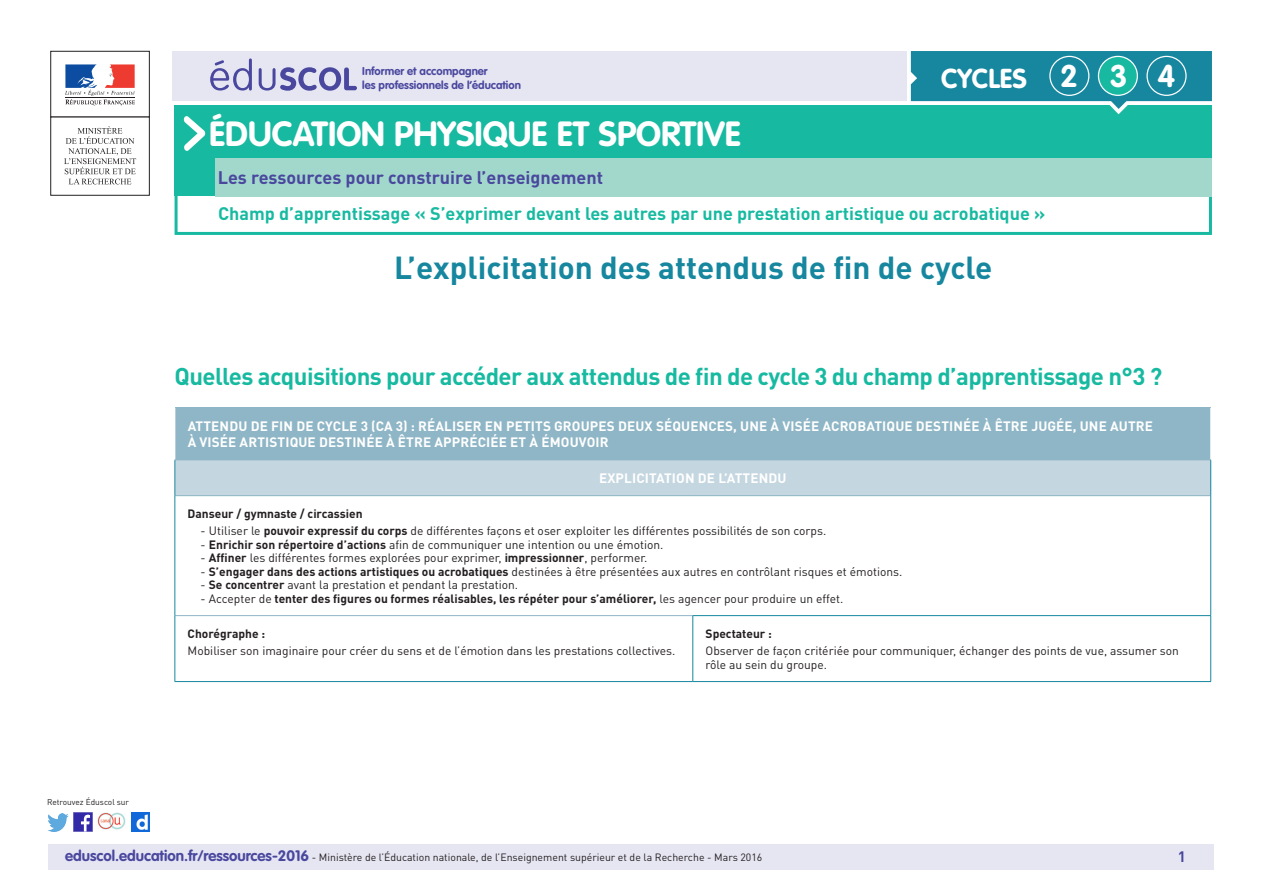
<style>
.page{position:relative;width:1263px;height:893px;background:#fff}
.page>*{position:absolute;margin:0;border:0;box-sizing:border-box;transform-origin:0 0}
._01_Nom_de_la_discip{font:700 34.5px "VAG Rounded Std";color:#fff}
._01_Titre_de_la_fich{font:700 31.5px "DIN Pro";color:#16879f}
.t1{font:700 30.9px "VAG Rounded Std";color:#fff}
.t2{font:700 27px "VAG Rounded Std";color:#fff}
._03_Titre_de_niveau{font:700 24px "DIN Pro";letter-spacing:-.025em;color:#17baa1}
._03_Sous-catégorie-r{font:700 18px "DIN Pro";color:#17baa1}
._02_Catégorie_ressou{font:700 18px "DIN Pro";color:#4a489e}
.t3{font:700 15px "DIN Pro";color:#4a489e}
.Titre_têtière_tablea{font:700 13.5px/16.2px "DIN Pro";letter-spacing:.01em;color:#fff}
.Liste_à_tirets_nivea{font:12px "DIN Pro";color:#231f20}
.Texte_courant_tablea{font:12px/13.5px "DIN Pro";color:#231f20}
.Liste_à_tirets_nivea-2{font:700 12px "DIN Pro";color:#231f20}
.Texte_gras_noir{font:700 12px "DIN Pro";color:#231f20}
.Texte_courant_tablea-2{font:700 12px "DIN Pro";color:#231f20}
.t4{font:700 11.25px/13.5px "VAG Rounded Std";color:#4a489e}
.t5{font:10.5px "DIN Pro";color:#231f20}
.t6{font:8.25px "DIN Pro";color:#231f20}
.s1{font-weight:700}
.s2{font-weight:400}
.s3{font-family:"VAG Rounded Std";font-weight:700;font-size:15px;color:#4a489e}
</style>
<div class="page">
<div style="left:175px;top:193px;width:1037px;height:42px;border:3px solid #17baa1"></div>
<div style="left:49px;top:844px;width:1165px;height:26px;background:#e6e5f2"></div>
<img style="left:74px;top:812px;width:18px;height:19px">
<img style="left:47px;top:813px;width:22px;height:18px">
<img style="left:131px;top:812px;width:18px;height:19px">
<img style="left:97px;top:812px;width:29px;height:18px">
<div style="left:175px;top:105px;width:1037px;height:91px;background:#17baa1"></div>
<div style="left:215px;top:158px;width:997px;height:38px;background:#a2d8cc"></div>
<svg style="left:183px;top:116px;width:22px;height:35px"></svg>
<div style="left:172px;top:51px;width:735px;height:49px;background:#e6e5f2"></div>
<svg style="left:210px;top:58px;width:147px;height:33px"></svg>
<div style="left:50px;top:51px;width:100px;height:66px;border:1px solid #231f20"></div>
<svg style="left:65px;top:64px;width:70px;height:41px"></svg>
<hr style="left:65px;top:97px;width:70px;height:1px;background:#231f20">
<div style="left:50px;top:117px;width:100px;height:79px;border:1px solid #231f20"></div>
<svg style="left:64px;top:126px;width:72px;height:58px"></svg>
<svg style="left:911px;top:51px;width:301px;height:64px"></svg>
<div style="left:1049px;top:56px;width:40px;height:40px;border:1px solid #fff;border-radius:50%"></div>
<div style="left:1098px;top:56px;width:39px;height:39px;background:#17baa1;border-radius:50%"></div>
<div style="left:1098px;top:56px;width:40px;height:40px;border:1px solid #fff;border-radius:50%"></div>
<div style="left:1146px;top:56px;width:40px;height:40px;border:1px solid #fff;border-radius:50%"></div>
<div style="left:175px;top:408px;width:1036px;height:52px;background:#8fb6c6"></div>
<div style="left:175px;top:460px;width:1036px;height:36px;background:#c4d6e0"></div>
<hr style="left:175px;top:408px;width:1px;height:52px;background:#fff">
<hr style="left:1210px;top:408px;width:1px;height:52px;background:#fff">
<hr style="left:175px;top:460px;width:518px;height:1px;background:#8fb6c6">
<hr style="left:693px;top:460px;width:518px;height:1px;background:#8fb6c6">
<hr style="left:175px;top:495px;width:518px;height:1px;background:#8fb6c6">
<hr style="left:693px;top:495px;width:517px;height:1px;background:#8fb6c6">
<hr style="left:175px;top:615px;width:517px;height:1px;background:#8fb6c6">
<hr style="left:175px;top:460px;width:1px;height:36px;background:#16879f">
<hr style="left:1210px;top:460px;width:1px;height:36px;background:#16879f">
<hr style="left:175px;top:496px;width:1px;height:120px;background:#16879f">
<hr style="left:1210px;top:496px;width:1px;height:119px;background:#16879f">
<hr style="left:175px;top:616px;width:1px;height:65px;background:#16879f">
<hr style="left:692px;top:615px;width:519px;height:1px;background:#16879f">
<hr style="left:692px;top:616px;width:1px;height:65px;background:#16879f">
<hr style="left:1210px;top:616px;width:1px;height:65px;background:#16879f">
<hr style="left:175px;top:681px;width:518px;height:1px;background:#16879f">
<hr style="left:693px;top:681px;width:518px;height:1px;background:#16879f">
<p class="t4" style="left:362px;top:65px;width:160px">Informer et accompagner<br>les professionnels de l’éducation</p>
<p class="t2" style="left:941px;top:63px;width:87px">CYCLES</p>
<p class="t1" style="left:1060px;top:57px;width:19px">2</p>
<p class="t1" style="left:1110px;top:57px;width:19px">3</p>
<p class="t1" style="left:1157px;top:57px;width:19px">4</p>
<p class="_01_Nom_de_la_discip" style="left:209px;top:113px;width:533px">ÉDUCATION PHYSIQUE ET SPORTIVE</p>
<p class="_02_Catégorie_ressou" style="left:218px;top:165px;width:387px">Les ressources pour construire l’enseignement</p>
<p class="_03_Sous-catégorie-r" style="left:218px;top:201px;width:829px">Champ d’apprentissage « S’exprimer devant les autres par une prestation artistique ou acrobatique »</p>
<p class="_01_Titre_de_la_fich" style="left:394px;top:246px;width:600px">L’explicitation des attendus de fin de cycle</p>
<p class="_03_Titre_de_niveau" style="left:175px;top:360px;width:989px">Quelles acquisitions pour accéder aux attendus de fin de cycle 3 du champ d’apprentissage n°3 ?</p>
<p class="Titre_têtière_tablea" style="left:188px;top:417px;width:967px">ATTENDU DE FIN DE CYCLE 3 (CA 3) : RÉALISER EN PETITS GROUPES DEUX SÉQUENCES, UNE À VISÉE ACROBATIQUE DESTINÉE À ÊTRE JUGÉE, UNE AUTRE<br>À VISÉE ARTISTIQUE DESTINÉE À ÊTRE APPRÉCIÉE ET À ÉMOUVOIR</p>
<p class="Titre_têtière_tablea" style="left:599px;top:469px;width:189px">EXPLICITATION DE L’ATTENDU</p>
<p class="Texte_gras_noir" style="left:188px;top:505px;width:176px">Danseur / gymnaste / circassien</p>
<p class="Liste_à_tirets_nivea" style="left:200px;top:523px;width:627px">- Utiliser le <span class="s1">pouvoir expressif du corps</span> de différentes façons et oser exploiter les différentes possibilités de son corps.</p>
<p class="Liste_à_tirets_nivea" style="left:200px;top:536px;width:465px">- <span class="s1">Enrichir son répertoire d’actions</span> afin de communiquer une intention ou une émotion.</p>
<p class="Liste_à_tirets_nivea" style="left:200px;top:550px;width:448px">- <span class="s1">Affiner</span> les différentes formes explorées pour exprimer, <span class="s1">impressionner</span>, performer.</p>
<p class="Liste_à_tirets_nivea" style="left:200px;top:563px;width:703px">- <span class="s1">S’engager dans des actions artistiques ou acrobatiques</span> destinées à être présentées aux autres en contrôlant risques et émotions.</p>
<p class="Liste_à_tirets_nivea" style="left:200px;top:577px;width:319px">- <span class="s1">Se concentrer</span> avant la prestation et pendant la prestation.</p>
<p class="Liste_à_tirets_nivea-2" style="left:200px;top:590px;width:644px"><span class="s2">- Accepter de</span> tenter des figures ou formes réalisables, les répéter pour s’améliorer, <span class="s2">les agencer pour produire un effet.</span></p>
<p class="Texte_courant_tablea-2" style="left:188px;top:625px;width:79px">Chorégraphe :</p>
<p class="Texte_courant_tablea" style="left:188px;top:644px;width:489px">Mobiliser son imaginaire pour créer du sens et de l’émotion dans les prestations collectives.</p>
<p class="Texte_courant_tablea-2" style="left:705px;top:625px;width:68px">Spectateur :</p>
<p class="Texte_courant_tablea" style="left:705px;top:644px;width:475px">Observer de façon critériée pour communiquer, échanger des points de vue, assumer son rôle au sein du groupe.</p>
<p class="t6" style="left:47px;top:796px;width:83px">Retrouvez Éduscol sur</p>
<p class="t5" style="left:65px;top:850px;width:699px"><span class="s3">eduscol.education.fr/ressources-2016</span> - Ministère de l’Éducation nationale, de l’Enseignement supérieur et de la Recherche - Mars 2016</p>
<p class="t3" style="left:1178px;top:846px;width:10px">1</p>
</div>
